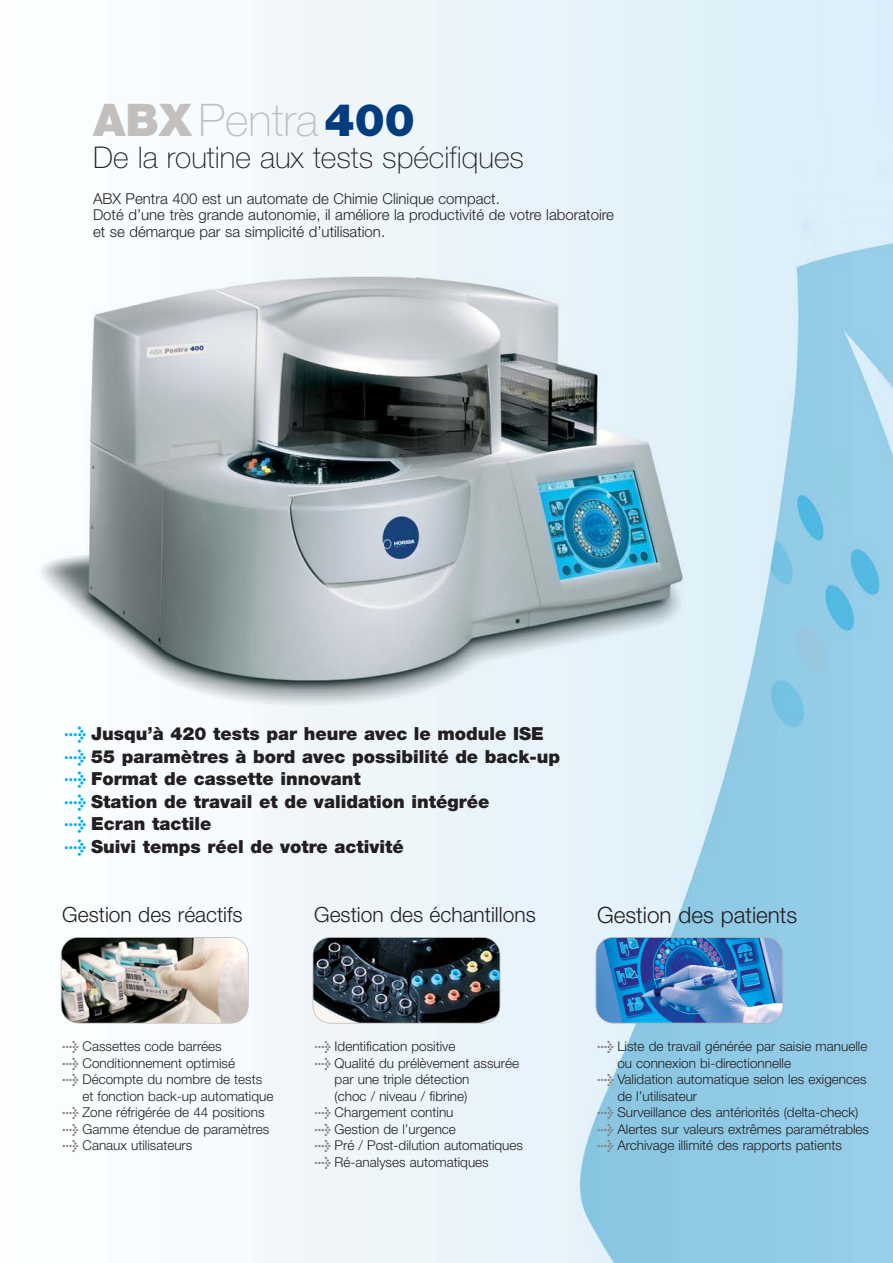
<style>
.page{position:relative;width:893px;height:1263px;background:#fff}
.page>*{position:absolute;margin:0;border:0;box-sizing:border-box;transform-origin:0 0}
.t1{font:100 45px "Helvetica Neue";color:#c3bfbc}
.t2{font:100 30px "Helvetica Neue";color:#231f20}
.t3{font:300 22.5px "Helvetica Neue";color:#231f20}
.t4{font:300 21px "Helvetica Neue";color:#231f20}
.t5{font:900 18px/22.5px "Helvetica Neue";color:#231f20}
.t6{font:300 15px/16.5px "Helvetica Neue";color:#231f20}
.t7{font:300 13.5px "Helvetica Neue";color:#231f20}
.s1{font-weight:900}
.s2{font-weight:900;color:#003c7e}
.s3{font-family:"Meta Plus";font-weight:700;color:#00aeef}
.s4{font-family:"Meta Plus";font-weight:700;color:#88807e}
</style>
<div class="page">
<img style="left:40px;top:0;width:853px;height:1263px">
<img style="left:61px;top:938px;width:187px;height:85px;border-radius:17px">
<div style="left:61px;top:937px;width:187px;height:86px;border:1px solid #afa9a6;border-radius:18px"></div>
<img style="left:313px;top:938px;width:187px;height:85px;border-radius:17px">
<div style="left:313px;top:937px;width:187px;height:86px;border:1px solid #afa9a6;border-radius:18px"></div>
<img style="left:596px;top:938px;width:187px;height:85px;border-radius:17px">
<div style="left:596px;top:937px;width:187px;height:86px;border:1px solid #afa9a6;border-radius:18px"></div>
<h1 class="t1" style="left:93px;top:104px;width:323px"><span class="s1">ABX</span>Pentra<span class="s2">400</span></h1>
<h2 class="t2" style="left:93px;top:147px;width:433px">De la routine aux tests spécifiques</h2>
<p class="t6" style="left:93px;top:191px;width:523px">ABX Pentra 400 est un automate de Chimie Clinique compact.<br>Doté d’une très grande autonomie, il améliore la productivité de votre laboratoire et se démarque par sa simplicité d’utilisation.</p>
<h3 class="t5" style="left:64px;top:724px;width:498px"><span class="s3">&gt;</span> Jusqu’à 420 tests par heure avec le module ISE <span class="s3">&gt;</span> 55 paramètres à bord avec possibilité de back-up <span class="s3">&gt;</span> Format de cassette innovant<br><span class="s3">&gt;</span> Station de travail et de validation intégrée<br><span class="s3">&gt;</span> Ecran tactile<br><span class="s3">&gt;</span> Suivi temps réel de votre activité</h3>
<h3 class="t4" style="left:62px;top:907px;width:182px">Gestion des réactifs</h3>
<h3 class="t4" style="left:314px;top:907px;width:223px">Gestion des échantillons</h3>
<h3 class="t3" style="left:597px;top:907px;width:202px">Gestion des patients</h3>
<p class="t7" style="left:62px;top:1041px;width:161px"><span class="s4">&gt;</span> Cassettes code barrées</p>
<p class="t7" style="left:62px;top:1058px;width:174px"><span class="s4">&gt;</span> Conditionnement optimisé</p>
<p class="t7" style="left:62px;top:1074px;width:201px"><span class="s4">&gt;</span> Décompte du nombre de tests</p>
<p class="t7" style="left:83px;top:1091px;width:192px">et fonction back-up automatique</p>
<p class="t7" style="left:62px;top:1107px;width:204px"><span class="s4">&gt;</span> Zone réfrigérée de 44 positions</p>
<p class="t7" style="left:62px;top:1124px;width:208px"><span class="s4">&gt;</span> Gamme étendue de paramètres</p>
<p class="t7" style="left:62px;top:1140px;width:132px"><span class="s4">&gt;</span> Canaux utilisateurs</p>
<p class="t7" style="left:314px;top:1041px;width:143px"><span class="s4">&gt;</span> Identification positive</p>
<p class="t7" style="left:314px;top:1058px;width:206px"><span class="s4">&gt;</span> Qualité du prélèvement assurée</p>
<p class="t7" style="left:335px;top:1074px;width:136px">par une triple détection</p>
<p class="t7" style="left:335px;top:1091px;width:134px">(choc / niveau / fibrine)</p>
<p class="t7" style="left:314px;top:1107px;width:141px"><span class="s4">&gt;</span> Chargement continu</p>
<p class="t7" style="left:314px;top:1124px;width:143px"><span class="s4">&gt;</span> Gestion de l’urgence</p>
<p class="t7" style="left:314px;top:1140px;width:210px"><span class="s4">&gt;</span> Pré / Post-dilution automatiques</p>
<p class="t7" style="left:314px;top:1157px;width:176px"><span class="s4">&gt;</span> Ré-analyses automatiques</p>
<p class="t7" style="left:597px;top:1041px;width:272px"><span class="s4">&gt;</span> Liste de travail générée par saisie manuelle</p>
<p class="t7" style="left:617px;top:1058px;width:175px">ou connexion bi-directionnelle</p>
<p class="t7" style="left:597px;top:1074px;width:271px"><span class="s4">&gt;</span> Validation automatique selon les exigences</p>
<p class="t7" style="left:617px;top:1091px;width:81px">de l’utilisateur</p>
<p class="t7" style="left:597px;top:1107px;width:263px"><span class="s4">&gt;</span> Surveillance des antériorités (delta-check)</p>
<p class="t7" style="left:597px;top:1124px;width:273px"><span class="s4">&gt;</span> Alertes sur valeurs extrêmes paramétrables</p>
<p class="t7" style="left:597px;top:1140px;width:246px"><span class="s4">&gt;</span> Archivage illimité des rapports patients</p>
</div>
